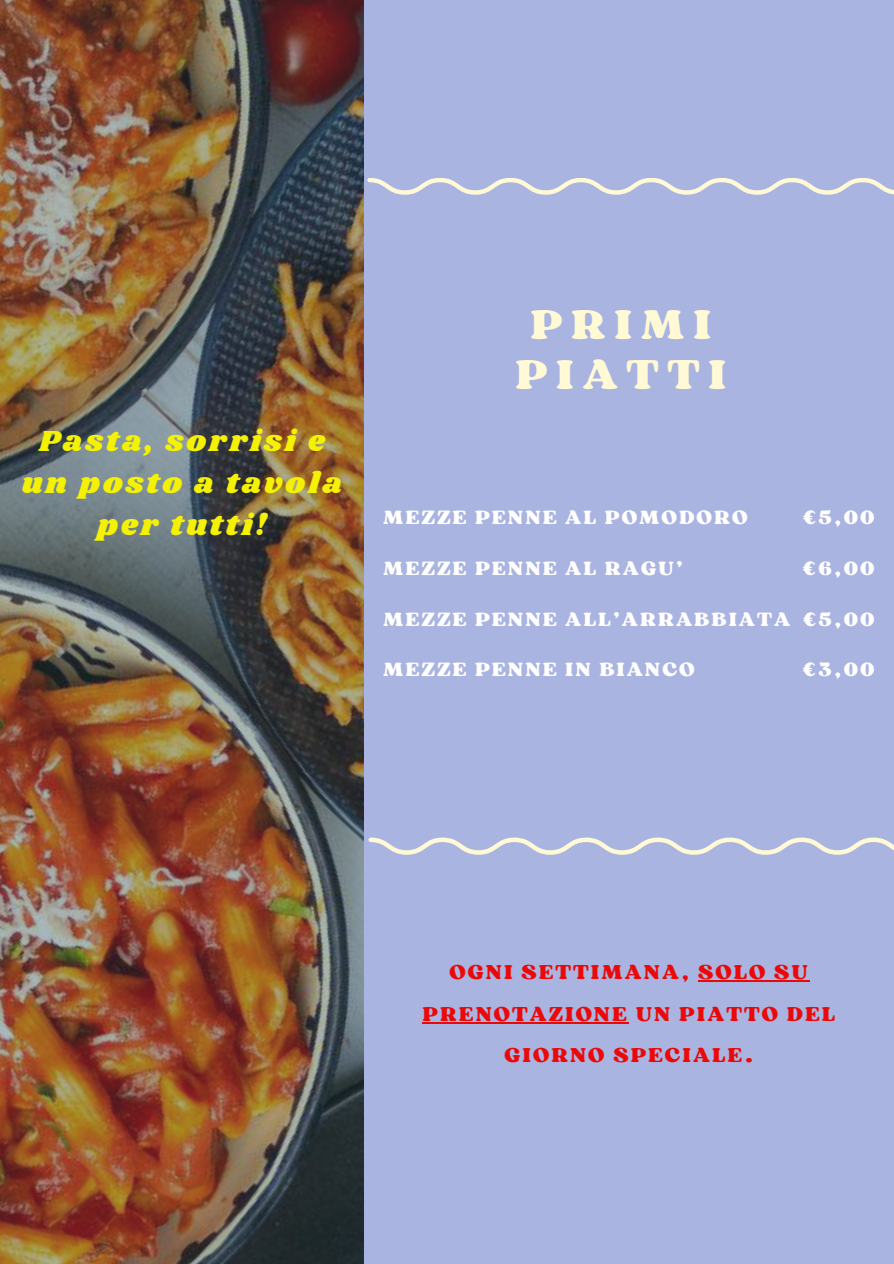
<style>
.page{position:relative;width:894px;height:1264px;background:#fff}
.page>*{position:absolute;margin:0;border:0;box-sizing:border-box;transform-origin:0 0}
.t1{font:43.8px/49.5px "Sergio Trendy";letter-spacing:.2em;color:#fffad5;text-align:center}
.t2{font:30px/41.7px "Shrikhand";letter-spacing:.1em;color:#f4f104;text-align:center}
.t3{font:21.15px/41.7px "Sergio Trendy";letter-spacing:.1em;color:#eb0808;text-align:center}
.t4{font:20.25px "Sergio Trendy";letter-spacing:.1em;color:#fff}
</style>
<div class="page">
<img style="left:0;top:0;width:364px;height:1263px">
<div style="left:364px;top:0;width:529px;height:1263px;background:#aab4e1"></div>
<svg style="left:367px;top:178px;width:526px;height:17px"></svg>
<svg style="left:368px;top:837px;width:525px;height:17px"></svg>
<hr style="left:698px;top:980px;width:111px;height:1px;background:#eb0808">
<hr style="left:422px;top:1021px;width:206px;height:2px;background:#eb0808">
<p class="t2" style="left:22px;top:421px;width:321px">Pasta, sorrisi e un posto a tavola per tutti!</p>
<h2 class="t1" style="left:515px;top:299px;width:212px">PRIMI<br>PIATTI</h2>
<p class="t4" style="left:383px;top:505px;width:366px">MEZZE PENNE AL POMODORO</p>
<p class="t4" style="left:383px;top:555px;width:301px">MEZZE PENNE AL RAGU’</p>
<p class="t4" style="left:383px;top:606px;width:408px">MEZZE PENNE ALL’ARRABBIATA</p>
<p class="t4" style="left:383px;top:656px;width:313px">MEZZE PENNE IN BIANCO</p>
<h1 class="t4" style="left:802px;top:505px;width:73px">€5,00</h1>
<h3 class="t4" style="left:801px;top:555px;width:74px">€6,00</h3>
<p class="t4" style="left:802px;top:606px;width:73px">€5,00</p>
<p class="t4" style="left:802px;top:656px;width:74px">€3,00</p>
<p class="t3" style="left:422px;top:950px;width:414px">OGNI SETTIMANA, SOLO SU<br>PRENOTAZIONE UN PIATTO DEL<br>GIORNO SPECIALE.</p>
</div>
